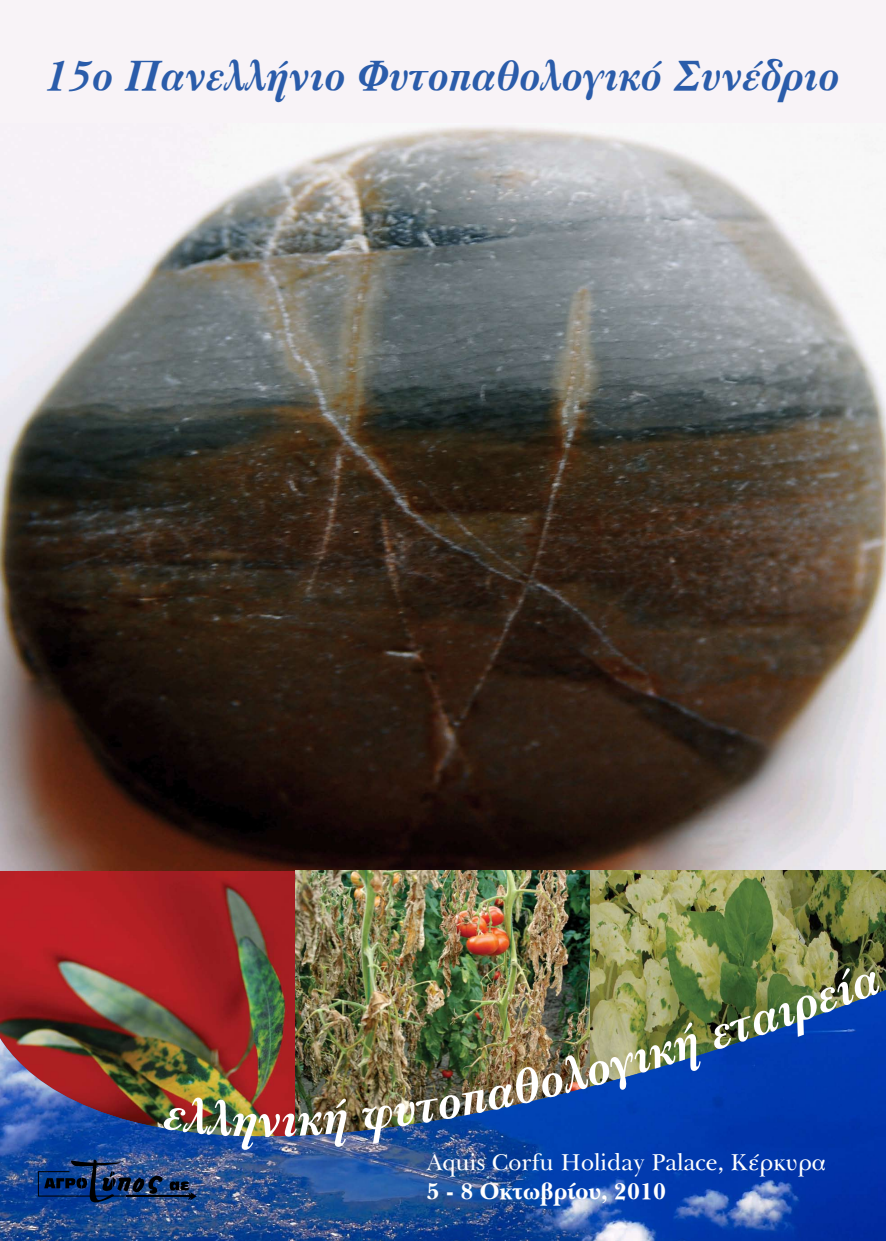
<style>
.page{position:relative;width:886px;height:1241px;background:#fff}
.page>*{position:absolute;margin:0;border:0;box-sizing:border-box;transform-origin:0 0}
.t1{font:italic 50px "UB Baskerville Bold";color:#fff}
.t2{font:italic 43.44px "UB Baskerville Bold";color:#2a5caa}
.t3{font:23.69px "UB Baskerville";color:#fff}
.t4{font:23.69px "UB Baskerville Bold";color:#fff}
</style>
<div class="page">
<div style="left:0;top:0;width:886px;height:139px;background:#f8f3f7"></div>
<img style="left:0;top:127px;width:886px;height:859px">
<img style="left:0;top:986px;width:886px;height:254px">
<img style="left:38px;top:1159px;width:159px;height:43px">
<img style="left:163px;top:1095px;width:94px;height:54px">
<img style="left:282px;top:1097px;width:68px;height:50px">
<img style="left:362px;top:967px;width:520px;height:176px">
<p class="t2" style="left:46px;top:52px;width:796px">15ο Πανελλήνιο Φυτοπαθολογικό Συνέδριο</p>
<p class="t1" style="left:258px;top:1092px;width:26px">ν</p>
<p class="t3" style="left:427px;top:1149px;width:401px">Aquis Corfu Holiday Palace, Κέρκυρα</p>
<p class="t4" style="left:427px;top:1177px;width:241px">5 - 8 Οκτωβρίου, 2010</p>
</div>
